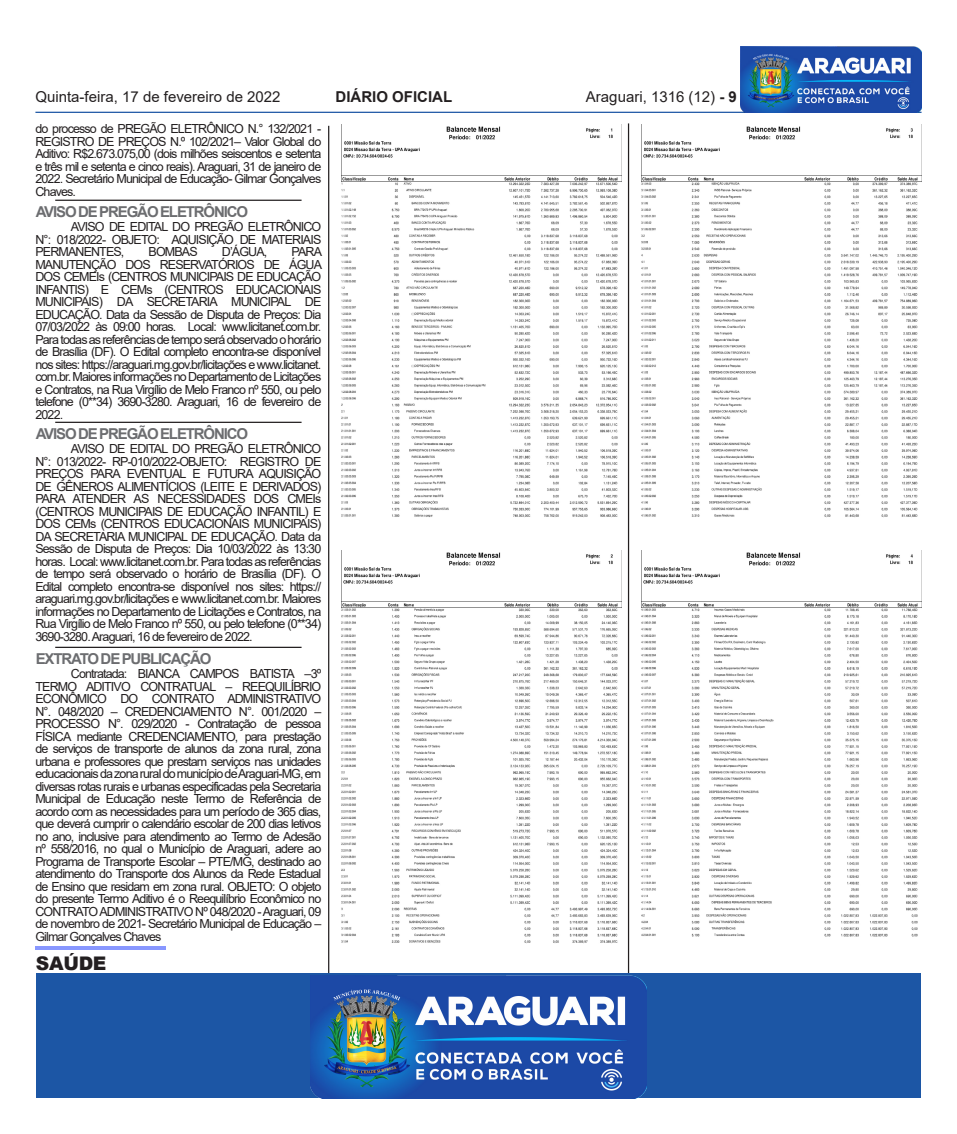
<style>
.page{position:relative;width:957px;height:1134px;background:#fff}
.page>*{position:absolute;margin:0;border:0;box-sizing:border-box;transform-origin:0 0}
.t1{font:900 18.75px "Arial";letter-spacing:-.015em;color:#231f20}
.t2{font:700 15px "Arial";letter-spacing:-.075em;color:#6c6d70}
.t3{font:15px "Arial";color:#231f20}
.t4{font:700 15px "Arial";color:#231f20}
.t5{font:12.5px/12.5px "Arial";letter-spacing:-.07em;color:#231f20;text-align:justify}
.s1{font-weight:700}
</style>
<div class="page">
<hr style="left:35px;top:112px;width:886px;height:1px;background:#1c56a5">
<img style="left:741px;top:46px;width:180px;height:66px">
<hr style="left:628px;top:123px;width:1px;height:975px;background:#231f20">
<hr style="left:328px;top:126px;width:1px;height:972px;background:#231f20">
<hr style="left:55px;top:200px;width:246px;height:1px;background:#231f20">
<hr style="left:55px;top:422px;width:246px;height:1px;background:#231f20">
<hr style="left:55px;top:647px;width:246px;height:1px;background:#231f20">
<hr style="left:35px;top:946px;width:131px;height:4px;background:#8897ff">
<img style="left:341px;top:124px;width:280px;height:394px">
<img style="left:341px;top:550px;width:280px;height:394px">
<img style="left:641px;top:124px;width:280px;height:394px">
<img style="left:641px;top:550px;width:280px;height:387px">
<div style="left:36px;top:973px;width:885px;height:125px;background:#1c56a5"></div>
<img style="left:311px;top:975px;width:335px;height:123px">
<p class="t3" style="left:35px;top:87px;width:247px">Quinta-feira, 17 de fevereiro de 2022</p>
<p class="t4" style="left:335px;top:86px;width:118px">DIÁRIO OFICIAL</p>
<p class="t3" style="left:586px;top:87px;width:152px">Araguari, 1316 (12) <span class="s1">- 9</span></p>
<p class="t5" style="left:35px;top:122px;width:287px">do processo de PREGÃO ELETRÔNICO N.° 132/2021 - REGISTRO DE PREÇOS N.º 102/2021– Valor Global do Aditivo: R$2.673.075,00 (dois milhões seiscentos e setenta e três mil e setenta e cinco reais). Araguari, 31 de janeiro de 2022. Secretário Municipal de Educação- Gilmar Gonçalves Chaves.</p>
<p class="t2" style="left:36px;top:201px;width:214px">AVISO DE PREGÃO ELETRÔNICO</p>
<p class="t5" style="left:35px;top:221px;width:287px;text-indent:35px">AVISO DE EDITAL DO PREGÃO ELETRÔNICO N°: 018/2022- OBJETO: AQUISIÇÃO DE MATERIAIS PERMANENTES,</p>
<p class="t5" style="left:149px;top:246px;width:51px">BOMBAS</p>
<p class="t5" style="left:222px;top:246px;width:47px">D’ÁGUA,</p>
<p class="t5" style="left:35px;top:246px;width:288px;text-indent:256px">PARA MANUTENÇÃO DOS RESERVATÓRIOS DE ÁGUA DOS CEMEIs (CENTROS MUNICIPAIS DE EDUCAÇÃO INFANTIS) E CEMs (CENTROS EDUCACIONAIS MUNICIPAIS) DA SECRETARIA MUNICIPAL DE EDUCAÇÃO. Data da Sessão de Disputa de Preços: Dia 07/03/2022 às 09:00 horas. Local: www.licitanet.com.br.<br>Para todas as referências de tempo será observado o horário de Brasília (DF). O Edital completo encontra-se disponível nos sites: https://araguari.mg.gov.br/licitações e www.licitanet. com.br. Maiores informações no Departamento de Licitações e Contratos, na Rua Virgílio de Melo Franco nº 550, ou pelo telefone (0**34) 3690-3280. Araguari, 16 de fevereiro de 2022.</p>
<p class="t2" style="left:36px;top:423px;width:214px">AVISO DE PREGÃO ELETRÔNICO</p>
<p class="t5" style="left:35px;top:443px;width:287px;text-indent:35px">AVISO DE EDITAL DO PREGÃO ELETRÔNICO N°: 013/2022- RP-010/2022-OBJETO: REGISTRO DE PREÇOS PARA EVENTUAL E FUTURA AQUISIÇÃO DE GÊNEROS ALIMENTÍCIOS (LEITE E DERIVADOS)<br>PARA ATENDER AS NECESSIDADES DOS CMEIs (CENTROS MUNICIPAIS DE EDUCAÇÃO INFANTIL) E DOS CEMs (CENTROS EDUCACIONAIS MUNICIPAIS)<br>DA SECRETARIA MUNICIPAL DE EDUCAÇÃO. Data da Sessão de Disputa de Preços: Dia 10/03/2022 às 13:30 horas. Local: www.licitanet.com.br. Para todas as referências de tempo será observado o horário de Brasília (DF). O Edital completo encontra-se disponível nos sites: https:// araguari.mg.gov.br/licitações e www.licitanet.com.br. Maiores informações no Departamento de Licitações e Contratos, na Rua Virgílio de Melo Franco nº 550, ou pelo telefone (0**34)<br>3690-3280. Araguari, 16 de fevereiro de 2022.</p>
<p class="t2" style="left:36px;top:648px;width:177px">EXTRATO DE PUBLICAÇÃO</p>
<p class="t5" style="left:35px;top:668px;width:287px;text-indent:35px">Contratada: BIANCA CAMPOS BATISTA –3º TERMO ADITIVO CONTRATUAL – REEQUILÍBRIO ECONÔMICO DO CONTRATO ADMINISTRATIVO N°. 048/2020 – CREDENCIAMENTO N°. 001/2020 – PROCESSO N°. 029/2020 - Contratação de pessoa FÍSICA mediante CREDENCIAMENTO, para prestação de serviços de transporte de alunos da zona rural, zona urbana e professores que prestam serviços nas unidades educacionais da zona rural do município de Araguari-MG, em diversas rotas rurais e urbanas especificadas pela Secretaria Municipal de Educação neste Termo de Referência de acordo com as necessidades para um período de 365 dias, que deverá cumprir o calendário escolar de 200 dias letivos no ano, inclusive para atendimento ao Termo de Adesão nº 558/2016, no qual o Município de Araguari, adere ao Programa de Transporte Escolar – PTE/MG, destinado ao atendimento do Transporte dos Alunos da Rede Estadual de Ensino que residam em zona rural. OBJETO: O objeto do presente Termo Aditivo é o Reequilíbrio Econômico no CONTRATO ADMINISTRATIVO Nº 048/2020 - Araguari, 09 de novembro de 2021- Secretário Municipal de Educação – Gilmar Gonçalves Chaves</p>
<p class="t1" style="left:36px;top:949px;width:72px">SAÚDE</p>
</div>
